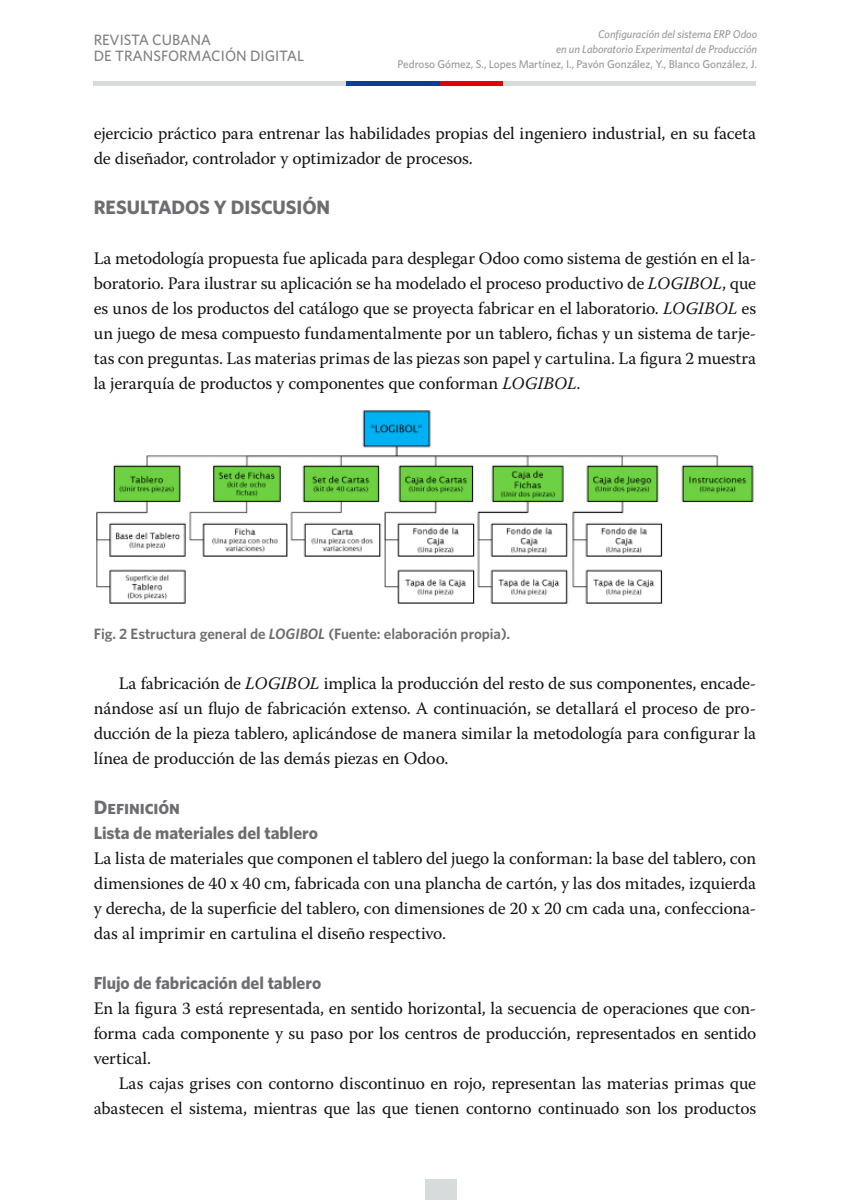
<style>
.page{position:relative;width:850px;height:1200px;background:#fff}
.page>*{position:absolute;margin:0;border:0;box-sizing:border-box;transform-origin:0 0}
.t1{font:700 19.38px "Whitney";letter-spacing:-.005em;color:#6d6c70}
.t2{font:19.38px "Whitney Bold SC";letter-spacing:-.005em;color:#6d6c70}
.t3{font:17.5px/25px "Warnock Pro";letter-spacing:-.01em;color:#131313;text-align:justify}
.t4{font:700 17.5px "Whitney";letter-spacing:-.005em;color:#6d6c70}
.t5{font:600 15px "Whitney";letter-spacing:-.005em;color:#6d6c70}
.t6{font:500 15px/16.2px "Whitney";color:#818084}
.t7{font:italic 500 11.25px/15px "Whitney";letter-spacing:-.005em;color:#98989c;text-align:right}
.t8{font:500 11.25px "Whitney";letter-spacing:-.005em;color:#98989c}
.s1{font-style:italic}
</style>
<div class="page">
<div style="left:94px;top:81px;width:662px;height:5px;background:#d8dbdc"></div>
<div style="left:425px;top:1179px;width:31px;height:21px;background:#d8dbdc"></div>
<div style="left:409px;top:81px;width:32px;height:5px;background:#064398"></div>
<div style="left:378px;top:81px;width:31px;height:5px;background:#064398"></div>
<div style="left:472px;top:81px;width:31px;height:5px;background:#e60005"></div>
<div style="left:347px;top:81px;width:31px;height:5px;background:#064398"></div>
<div style="left:441px;top:81px;width:31px;height:5px;background:#e60005"></div>
<img style="left:96px;top:410px;width:658px;height:194px">
<p class="t6" style="left:94px;top:31px;width:212px">revista cubana<br>de transformación digital</p>
<p class="t7" style="left:556px;top:27px;width:203px">Configuración del sistema erp Odoo<br>en un Laboratorio Experimental de Producción</p>
<p class="t8" style="left:398px;top:58px;width:361px">Pedroso Gómez, S., Lopes Martínez, I ., Pavón González, Y., Blanco González, J.</p>
<p class="t3" style="left:94px;top:120px;width:664px">ejercicio práctico para entrenar las habilidades propias del ingeniero industrial, en su faceta de diseñador, controlador y optimizador de procesos.</p>
<p class="t1" style="left:94px;top:195px;width:238px">RESULTADOS Y DISCUSIÓN</p>
<p class="t3" style="left:94px;top:245px;width:664px">La metodología propuesta fue aplicada para desplegar Odoo como sistema de gestión en el la&shy;boratorio. Para ilustrar su aplicación se ha modelado el proceso productivo de <span class="s1">LOGIBOL</span>, que es unos de los productos del catálogo que se proyecta fabricar en el laboratorio. <span class="s1">LOGIBOL</span> es un juego de mesa compuesto fundamentalmente por un tablero, fichas y un sistema de tarje&shy;tas con preguntas. Las materias primas de las piezas son papel y cartulina. La figura 2 muestra la jerarquía de productos y componentes que conforman <span class="s1">LOGIBOL</span>.</p>
<p class="t5" style="left:94px;top:624px;width:418px">Fig. 2 Estructura general de <span class="s1">LOGIBOL</span> (Fuente: elaboración propia).</p>
<p class="t3" style="left:94px;top:670px;width:664px;text-indent:25px">La fabricación de <span class="s1">LOGIBOL</span> implica la producción del resto de sus componentes, encade&shy;nándose así un flujo de fabricación extenso. A continuación, se detallará el proceso de pro&shy;ducción de la pieza tablero, aplicándose de manera similar la metodología para configurar la línea de producción de las demás piezas en Odoo.</p>
<p class="t2" style="left:94px;top:795px;width:88px">Definición</p>
<p class="t4" style="left:94px;top:822px;width:226px">Lista de materiales del tablero</p>
<p class="t3" style="left:94px;top:845px;width:664px">La lista de materiales que componen el tablero del juego la conforman: la base del tablero, con dimensiones de 40 x 40 cm, fabricada con una plancha de cartón, y las dos mitades, izquierda y derecha, de la superficie del tablero, con dimensiones de 20 x 20 cm cada una, confecciona&shy;das al imprimir en cartulina el diseño respectivo.</p>
<p class="t4" style="left:94px;top:972px;width:229px">Flujo de fabricación del tablero</p>
<p class="t3" style="left:94px;top:995px;width:664px">En la figura 3 está representada, en sentido horizontal, la secuencia de operaciones que con&shy;forma cada componente y su paso por los centros de producción, representados en sentido vertical.</p>
<p class="t3" style="left:94px;top:1070px;width:664px;text-align:right">Las cajas grises con contorno discontinuo en rojo, representan las materias primas que abastecen el sistema, mientras que las que tienen contorno continuado son los productos</p>
</div>
